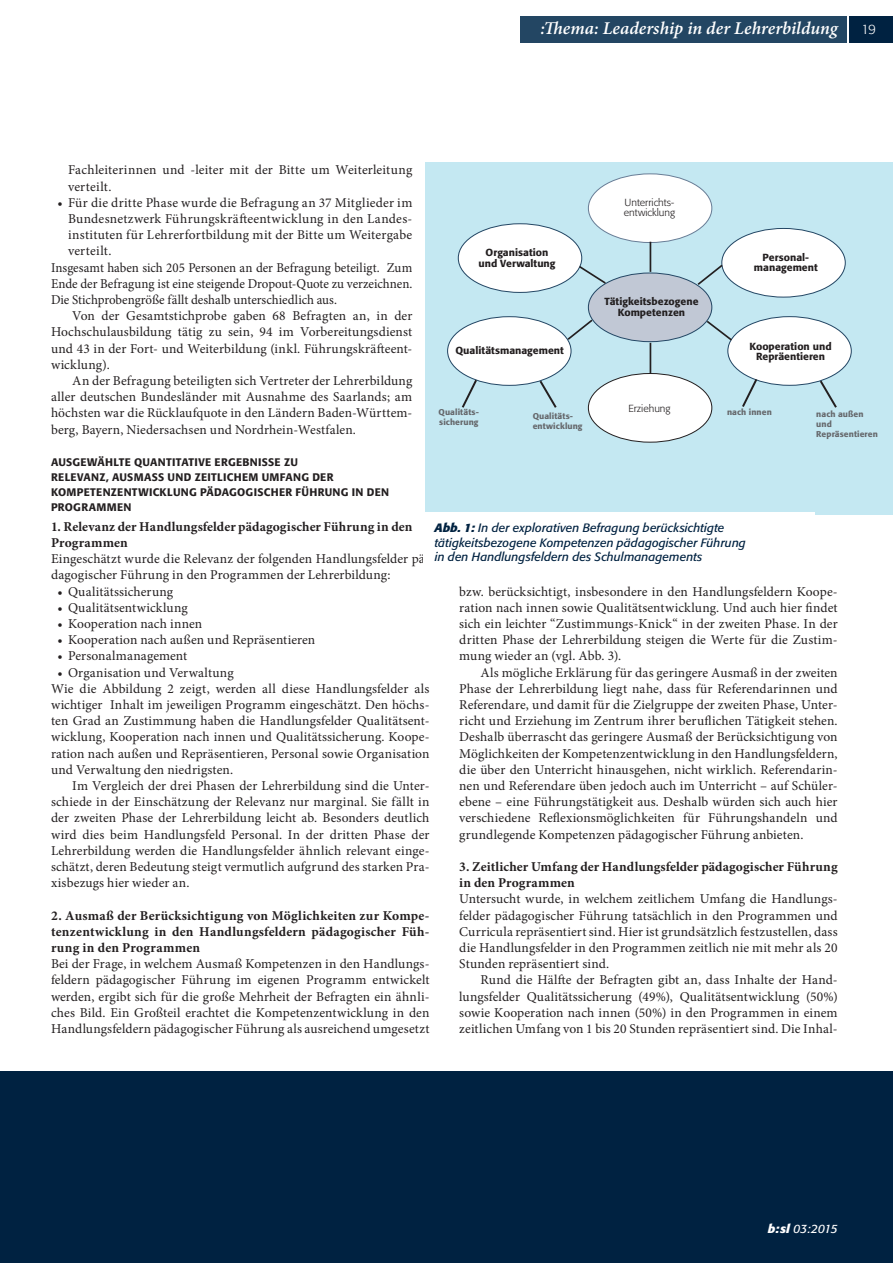
<style>
.page{position:relative;width:893px;height:1263px;background:#fff}
.page>*{position:absolute;margin:0;border:0;box-sizing:border-box;transform-origin:0 0}
.t1{font:italic 600 18px "Minion Pro";color:#fff}
.t2{font:13.5px/16.2px "Minion Pro";letter-spacing:.005em;color:#231f20;text-align:justify}
.t3{font:700 13.5px/16.2px "Minion Pro";letter-spacing:.01em;color:#231f20}
.t4{font:13.5px "Minion Pro";letter-spacing:.005em;color:#231f20;scale:.96 1}
.t5{font:13.5px "Minion Pro";letter-spacing:.025em;color:#231f20}
.t6{font:300 13.5px "Formata";color:#fff}
.t7{font:italic 12px/14.4px "Formata";letter-spacing:.005em;color:#002241}
.t8{font:italic 12px "Formata";letter-spacing:-.03em;color:#fff}
.t9{font:500 10.8px/15px "Formata";letter-spacing:.03em;color:#231f20}
.t10{font:500 10.2px/10.2px "Formata";color:#231f20;text-align:center}
.t11{font:300 10.2px/10.2px "Formata";color:#231f20}
.t12{font:500 8.4px/10.2px "Formata";letter-spacing:.01em;color:#65676b}
.s1{font-weight:700}
</style>
<div class="page">
<div style="left:0;top:1071px;width:893px;height:192px;background:#002241"></div>
<div style="left:849px;top:16px;width:44px;height:27px;background:#002241"></div>
<div style="left:521px;top:16px;width:326px;height:27px;background:#234663"></div>
<div style="left:425px;top:162px;width:468px;height:353px;background:#c4e8f2"></div>
<div style="left:588px;top:273px;width:124px;height:69px;background:#c1c8d5;border-radius:50%"></div>
<div style="left:728px;top:317px;width:123px;height:68px;background:#fff;border-radius:50%"></div>
<div style="left:448px;top:317px;width:123px;height:68px;background:#fff;border-radius:50%"></div>
<div style="left:458px;top:224px;width:124px;height:68px;background:#fff;border-radius:50%"></div>
<div style="left:588px;top:174px;width:124px;height:69px;background:#fff;border-radius:50%"></div>
<div style="left:722px;top:228px;width:123px;height:69px;background:#fff;border-radius:50%"></div>
<div style="left:588px;top:373px;width:124px;height:69px;background:#fff;border-radius:50%"></div>
<hr style="left:650px;top:242px;width:1px;height:30px;background:#231f20">
<hr style="left:650px;top:343px;width:1px;height:30px;background:#231f20">
<svg style="left:705px;top:319px;width:29px;height:23px"></svg>
<svg style="left:566px;top:318px;width:28px;height:24px"></svg>
<svg style="left:818px;top:378px;width:19px;height:30px"></svg>
<svg style="left:742px;top:377px;width:17px;height:30px"></svg>
<svg style="left:577px;top:264px;width:31px;height:21px"></svg>
<svg style="left:696px;top:263px;width:28px;height:24px"></svg>
<svg style="left:538px;top:379px;width:19px;height:29px"></svg>
<svg style="left:461px;top:378px;width:18px;height:30px"></svg>
<div style="left:423px;top:512px;width:392px;height:61px;background:#fff"></div>
<h1 class="t1" style="left:540px;top:16px;width:299px">:Thema: Leadership in der Lehrerbildung</h1>
<p class="t6" style="left:861px;top:21px;width:16px">19</p>
<p class="t2" style="left:68px;top:162px;width:346px">Fachleiterinnen und -leiter mit der Bitte um Weiterleitung verteilt.</p>
<p class="t5" style="left:57px;top:193px;width:356px">• Für die dritte Phase wurde die Befragung an 37 Mitglieder im</p>
<p class="t2" style="left:68px;top:211px;width:346px">Bundesnetzwerk Führungskräfteentwicklung in den Landes-</p>
<p class="t2" style="left:68px;top:227px;width:346px">instituten für Lehrerfortbildung mit der Bitte um Weitergabe</p>
<p class="t2" style="left:68px;top:243px;width:45px">verteilt.</p>
<p class="t4" style="left:51px;top:258px;width:378px">Insgesamt haben sich 205 Personen an der Befragung beteiligt. Zum</p>
<p class="t4" style="left:51px;top:274px;width:378px">Ende der Befragung ist eine steigende Dropout-Quote zu verzeichnen.</p>
<p class="t4" style="left:51px;top:291px;width:299px">Die Stichprobengröße fällt deshalb unterschiedlich aus.</p>
<p class="t2" style="left:72px;top:308px;width:342px">Von der Gesamtstichprobe gaben 68 Befragten an, in der</p>
<p class="t2" style="left:51px;top:324px;width:363px">Hochschulausbildung tätig zu sein, 94 im Vorbereitungsdienst</p>
<p class="t2" style="left:51px;top:340px;width:363px">und 43 in der Fort- und Weiterbildung (inkl. Führungskräfteent-</p>
<p class="t2" style="left:51px;top:356px;width:60px">wicklung).</p>
<p class="t2" style="left:72px;top:373px;width:342px">An der Befragung beteiligten sich Vertreter der Lehrerbildung</p>
<p class="t2" style="left:51px;top:389px;width:363px">aller deutschen Bundesländer mit Ausnahme des Saarlands; am</p>
<p class="t2" style="left:51px;top:405px;width:363px">höchsten war die Rücklaufquote in den Ländern Baden-Württem-</p>
<p class="t2" style="left:51px;top:421px;width:306px">berg, Bayern, Niedersachsen und Nordrhein-Westfalen.</p>
<p class="t9" style="left:51px;top:455px;width:218px">Ausgewählte quantitative Ergebnisse</p>
<p class="t9" style="left:284px;top:455px;width:15px">zu</p>
<p class="t9" style="left:51px;top:470px;width:8px">Relev</p>
<p class="t11" style="left:624px;top:197px;width:53px">Unterrichts&shy;entwicklung</p>
<p class="t10" style="left:478px;top:247px;width:79px;line-height:11.1px">Organisation und Verwaltung</p>
<p class="t10" style="left:754px;top:252px;width:65px">Personal&shy;management</p>
<p class="t10" style="left:604px;top:297px;width:96px">Tätigkeitsbezogene<br>Kompetenzen</p>
<p class="t10" style="left:749px;top:341px;width:84px">Kooperation und<br>Repräentieren</p>
<p class="t10" style="left:455px;top:345px;width:110px">Qualitätsmanagement</p>
<p class="t11" style="left:628px;top:404px;width:44px">Erziehung</p>
<p class="t12" style="left:439px;top:407px;width:42px">Qualitäts&shy;sicherung</p>
<p class="t12" style="left:533px;top:410px;width:51px">Qualitäts&shy;entwicklung</p>
<p class="t12" style="left:727px;top:407px;width:46px">nach innen</p>
<p class="t12" style="left:816px;top:409px;width:63px">nach außen und<br>Repräsentieren</p>
<p class="t9" style="left:51px;top:470px;width:340px;text-indent:33px">anz, AusmaSS und zeitlichem Umfang der<br>Kompetenzentwicklung pädagogischer Führung in den<br>Programmen</p>
<p class="t3" style="left:51px;top:518px;width:363px">1. Relevanz der Handlungsfelder pädagogischer Führung in den<br>Programmen</p>
<p class="t2" style="left:51px;top:551px;width:380px">Eingeschätzt wurde die Relevanz der folgenden Handlungsfelder pä&shy;dagogischer Führung in den Programmen der Lehrerbildung:</p>
<p class="t2" style="left:57px;top:583px;width:117px">• Qualitätssicherung</p>
<p class="t2" style="left:57px;top:599px;width:132px">• Qualitätsentwicklung</p>
<p class="t2" style="left:57px;top:616px;width:146px">• Kooperation nach innen</p>
<p class="t2" style="left:57px;top:632px;width:259px">• Kooperation nach außen und Repräsentieren</p>
<p class="t2" style="left:57px;top:648px;width:131px">• Personalmanagement</p>
<p class="t2" style="left:51px;top:664px;width:380px;text-align:left;text-indent:6px">• Organisation und Verwaltung<br>Wie die Abbildung 2 zeigt, werden all diese Handlungsfelder als wichtiger Inhalt im jeweiligen Programm eingeschätzt. Den höchs&shy;ten Grad an Zustimmung haben die Handlungsfelder Qualitätsent&shy;wicklung, Kooperation nach innen und Qualitätssicherung. Koope&shy;ration nach außen und Repräsentieren, Personal sowie Organisation und Verwaltung den niedrigsten.</p>
<p class="t2" style="left:51px;top:778px;width:380px;text-indent:21px">Im Vergleich der drei Phasen der Lehrerbildung sind die Unter&shy;schiede in der Einschätzung der Relevanz nur marginal. Sie fällt in der zweiten Phase der Lehrerbildung leicht ab. Besonders deutlich wird dies beim Handlungsfeld Personal. In der dritten Phase der Lehrerbildung werden die Handlungsfelder ähnlich relevant einge&shy;schätzt, deren Bedeutung steigt vermutlich aufgrund des starken Pra&shy;xisbezugs hier wieder an.</p>
<p class="t3" style="left:51px;top:907px;width:380px;text-align:justify">2. Ausmaß der Berücksichtigung von Möglichkeiten zur Kompe&shy;tenzentwicklung in den Handlungsfeldern pädagogischer Füh&shy;rung in den Programmen</p>
<p class="t2" style="left:51px;top:956px;width:380px">Bei der Frage, in welchem Ausmaß Kompetenzen in den Handlungs&shy;feldern pädagogischer Führung im eigenen Programm entwickelt werden, ergibt sich für die große Mehrheit der Befragten ein ähnli&shy;ches Bild. Ein Großteil erachtet die Kompetenzentwicklung in den Handlungsfeldern pädagogischer Führung als ausreichend umgesetzt</p>
<p class="t7" style="left:434px;top:521px;width:313px"><span class="s1">Abb. 1:</span> In der explorativen Befragung berücksichtigte tätigkeitsbezogene Kompetenzen pädagogischer Führung in den Handlungsfeldern des Schulmanagements</p>
<p class="t2" style="left:459px;top:583px;width:380px">bzw. berücksichtigt, insbesondere in den Handlungsfeldern Koope&shy;ration nach innen sowie Qualitätsentwicklung. Und auch hier findet sich ein leichter “Zustimmungs-Knick“ in der zweiten Phase. In der dritten Phase der Lehrerbildung steigen die Werte für die Zustim&shy;mung wieder an (vgl. Abb. 3).</p>
<p class="t2" style="left:459px;top:664px;width:380px;text-indent:21px">Als mögliche Erklärung für das geringere Ausmaß in der zweiten Phase der Lehrerbildung liegt nahe, dass für Referendarinnen und Referendare, und damit für die Zielgruppe der zweiten Phase, Unter&shy;richt und Erziehung im Zentrum ihrer beruflichen Tätigkeit stehen.<br>Deshalb überrascht das geringere Ausmaß der Berücksichtigung von Möglichkeiten der Kompetenzentwicklung in den Handlungsfeldern, die über den Unterricht hinausgehen, nicht wirklich. Referendarin&shy;nen und Referendare üben jedoch auch im Unterricht – auf Schüler&shy;ebene – eine Führungstätigkeit aus. Deshalb würden sich auch hier verschiedene Reflexionsmöglichkeiten für Führungshandeln und grundlegende Kompetenzen pädagogischer Führung anbieten.</p>
<p class="t3" style="left:459px;top:858px;width:380px">3. Zeitlicher Umfang der Handlungsfelder pädagogischer Führung in den Programmen</p>
<p class="t2" style="left:459px;top:891px;width:380px">Untersucht wurde, in welchem zeitlichem Umfang die Handlungs&shy;felder pädagogischer Führung tatsächlich in den Programmen und Curricula repräsentiert sind. Hier ist grundsätzlich festzustellen, dass die Handlungsfelder in den Programmen zeitlich nie mit mehr als 20<br>Stunden repräsentiert sind.</p>
<p class="t2" style="left:459px;top:972px;width:380px;text-indent:21px">Rund die Hälfte der Befragten gibt an, dass Inhalte der Hand&shy;lungsfelder Qualitätssicherung (49%), Qualitätsentwicklung (50%) sowie Kooperation nach innen (50%) in den Programmen in einem zeitlichen Umfang von 1 bis 20 Stunden repräsentiert sind. Die Inhal-</p>
<p class="t8" style="left:768px;top:1222px;width:72px"><span class="s1">b:sl</span> 03:2015</p>
</div>
